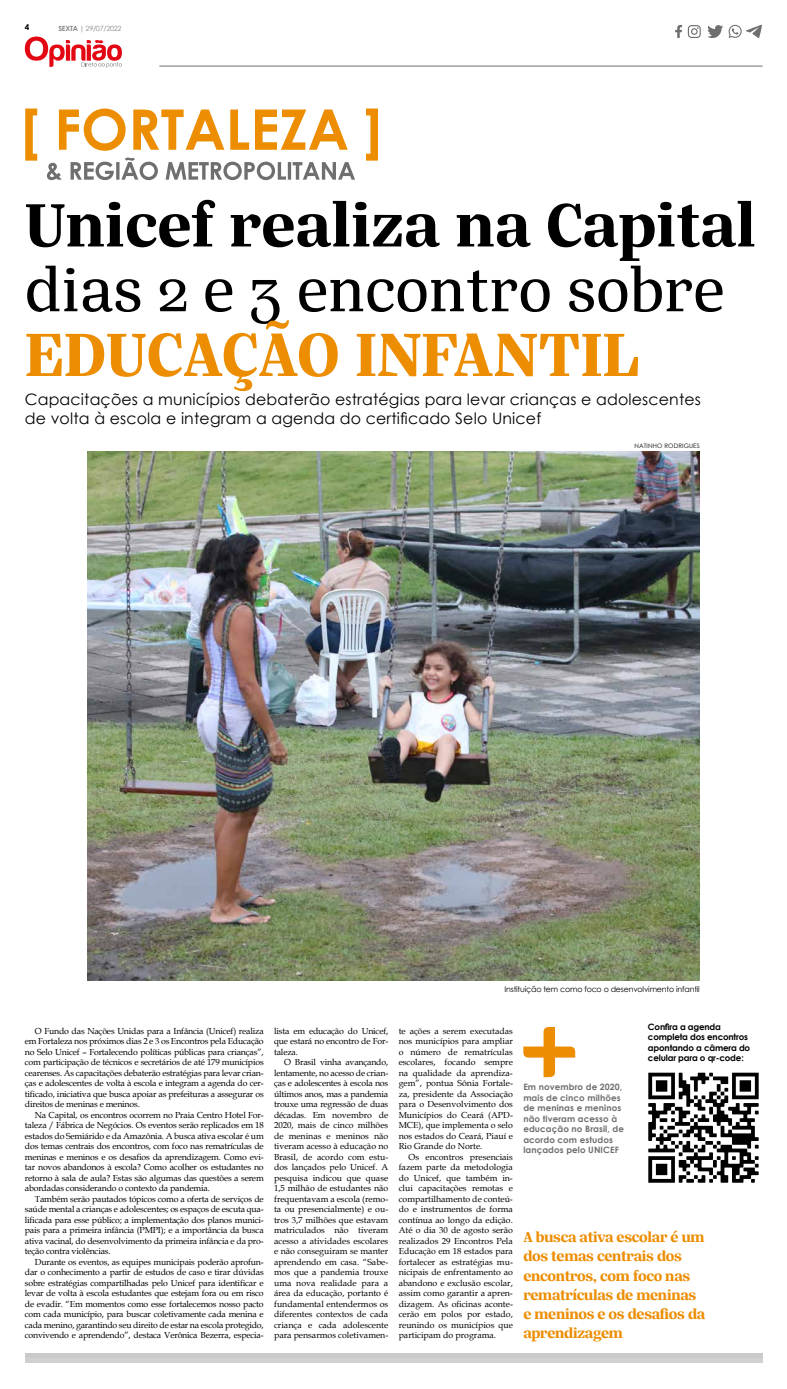
<style>
.page{position:relative;width:787px;height:1389px;background:#fff}
.page>*{position:absolute;margin:0;border:0;box-sizing:border-box;transform-origin:0 0}
.t1{font:700 66.5px "Silva Text";color:#000}
.t2{font:66.5px "Silva Text";color:#000}
.t3{font:700 66.5px "Silva Text";color:#ec8d02}
.t4{font:15.75px/19.2px "Century Gothic";letter-spacing:.01em;color:#000}
.t5{font:700 15.75px/19.2px "Silva Text";letter-spacing:-.02em;color:#ec8d02}
.t6{font:8.75px/10.5px "Book Antiqua";letter-spacing:-.02em;color:#000;text-align:justify}
.t7{font:700 8.75px/10.5px "Century Gothic";letter-spacing:.01em;color:#706f6f}
.t8{font:700 8.75px/10.5px "Century Gothic";letter-spacing:-.02em;color:#000}
.t9{font:700 8.05px "Century Gothic";color:#000}
.t10{font:7.88px "Century Gothic";letter-spacing:-.02em;color:#000}
.t11{font:7.17px "Century Gothic";letter-spacing:-.03em;color:#878787}
.t12{font:6.12px "Century Gothic";letter-spacing:.02em;color:#000}
.s1{font-weight:700}
</style>
<div class="page">
<hr style="left:159px;top:66px;width:603px;height:1px;background:#706f6f">
<svg style="left:25px;top:37px;width:97px;height:31px"></svg>
<svg style="left:687px;top:25px;width:13px;height:13px"></svg>
<svg style="left:675px;top:25px;width:6px;height:13px"></svg>
<svg style="left:707px;top:25px;width:54px;height:13px"></svg>
<div style="left:25px;top:1358px;width:736px;height:5px;background:#d0d0d0"></div>
<div style="left:25px;top:1353px;width:736px;height:5px;background:#cacacc"></div>
<svg style="left:25px;top:109px;width:353px;height:71px"></svg>
<img style="left:87px;top:452px;width:612px;height:528px">
<svg style="left:523px;top:1027px;width:52px;height:50px"></svg>
<img style="left:648px;top:1072px;width:111px;height:111px">
<p class="t9" style="left:25px;top:21px;width:6px">4</p>
<p class="t11" style="left:58px;top:23px;width:65px"><span class="s1">SEXTA |</span> 29/07/2022</p>
<h1 class="t1" style="left:25px;top:180px;width:732px">Unicef realiza na Capital</h1>
<h1 class="t2" style="left:25px;top:246px;width:701px">dias 2 e 3 encontro sobre</h1>
<h1 class="t3" style="left:25px;top:310px;width:616px">EDUCAÇÃO INFANTIL</h1>
<h2 class="t4" style="left:25px;top:389px;width:677px">Capacitações a municípios debaterão estratégias para levar crianças e adolescentes de volta à escola e integram a agenda do certificado Selo Unicef</h2>
<p class="t12" style="left:634px;top:442px;width:67px">NATINHO RODRIGUES</p>
<p class="t10" style="left:504px;top:983px;width:197px">Instituição tem como foco o desenvolvimento infantil</p>
<p class="t6" style="left:25px;top:1025px;width:240px;text-indent:10px">O Fundo das Nações Unidas para a Infância (Unicef) realiza em Fortaleza nos próximos dias 2 e 3 os Encontros pela Educação no Selo Unicef – Fortalecendo políticas públicas para crianças”, com participação de técnicos e secretários de até 179 municípios cearenses. As capacitações debaterão estratégias para levar crian&shy;ças e adolescentes de volta à escola e integram a agenda do cer&shy;tificado, iniciativa que busca apoiar as prefeituras a assegurar os direitos de meninas e meninos.</p>
<p class="t6" style="left:25px;top:1109px;width:240px;text-indent:10px">Na Capital, os encontros ocorrem no Praia Centro Hotel For&shy;taleza / Fábrica de Negócios. Os eventos serão replicados em 18 estados do Semiárido e da Amazônia. A busca ativa escolar é um dos temas centrais dos encontros, com foco nas rematrículas de meninas e meninos e os desafios da aprendizagem. Como evi&shy;tar novos abandonos à escola? Como acolher os estudantes no retorno à sala de aula? Estas são algumas das questões a serem abordadas considerando o contexto da pandemia.</p>
<p class="t6" style="left:25px;top:1193px;width:240px;text-indent:10px">Também serão pautados tópicos como a oferta de serviços de saúde mental a crianças e adolescentes; os espaços de escuta qua&shy;lificada para esse público; a implementação dos planos munici&shy;pais para a primeira infância (PMPI); e a importância da busca ativa vacinal, do desenvolvimento da primeira infância e da pro&shy;teção contra violências.</p>
<p class="t6" style="left:25px;top:1256px;width:240px;text-indent:10px">Durante os eventos, as equipes municipais poderão aprofun&shy;dar o conhecimento a partir de estudos de caso e tirar dúvidas sobre estratégias compartilhadas pelo Unicef para identificar e levar de volta à escola estudantes que estejam fora ou em risco de evadir. “Em momentos como esse fortalecemos nosso pacto com cada município, para buscar coletivamente cada menina e cada menino, garantindo seu direito de estar na escola protegido, convivendo e aprendendo”, destaca Verônica Bezerra, especia-</p>
<p class="t6" style="left:274px;top:1025px;width:116px">lista em educação do Unicef, que estará no encontro de For&shy;taleza.</p>
<p class="t6" style="left:274px;top:1057px;width:116px;text-indent:10px">O Brasil vinha avançando, lentamente, no acesso de crian&shy;ças e adolescentes à escola nos últimos anos, mas a pandemia trouxe uma regressão de duas décadas. Em novembro de 2020, mais de cinco milhões de meninas e meninos não tiveram acesso à educação no Brasil, de acordo com estu&shy;dos lançados pelo Unicef. A pesquisa indicou que quase 1,5 milhão de estudantes não frequentavam a escola (remo&shy;ta ou presencialmente) e ou&shy;tros 3,7 milhões que estavam matriculados não tiveram acesso a atividades escolares e não conseguiram se manter aprendendo em casa. “Sabe&shy;mos que a pandemia trouxe uma nova realidade para a área da educação, portanto é fundamental entendermos os diferentes contextos de cada criança e cada adolescente para pensarmos coletivamen-</p>
<p class="t6" style="left:398px;top:1025px;width:116px">te ações a serem executadas nos municípios para ampliar o número de rematrículas escolares, focando sempre na qualidade da aprendiza&shy;gem”, pontua Sônia Fortale&shy;za, presidente da Associação para o Desenvolvimento dos Municípios do Ceará (APD-MCE), que implementa o selo nos estados do Ceará, Piauí e Rio Grande do Norte.</p>
<p class="t6" style="left:398px;top:1151px;width:116px;text-indent:10px">Os encontros presenciais fazem parte da metodologia do Unicef, que também in&shy;clui capacitações remotas e compartilhamento de conteú&shy;do e instrumentos de forma contínua ao longo da edição.<br>Até o dia 30 de agosto serão realizados 29 Encontros Pela Educação em 18 estados para fortalecer as estratégias mu&shy;nicipais de enfrentamento ao abandono e exclusão escolar, assim como garantir a apren&shy;dizagem. As oficinas aconte&shy;cerão em polos por estado, reunindo os municípios que participam do programa.</p>
<p class="t7" style="left:523px;top:1081px;width:102px">Em novembro de 2020, mais de cinco milhões de meninas e meninos não tiveram acesso à educação no Brasil, de acordo com estudos lançados pelo UNICEF</p>
<p class="t8" style="left:647px;top:1021px;width:104px">Confira a agenda completa dos encontros apontando a câmera do celular para o qr-code:</p>
<h2 class="t5" style="left:523px;top:1227px;width:183px">A busca ativa escolar é um dos temas centrais dos encontros, com foco nas rematrículas de meninas e meninos e os desafios da aprendizagem</h2>
</div>
